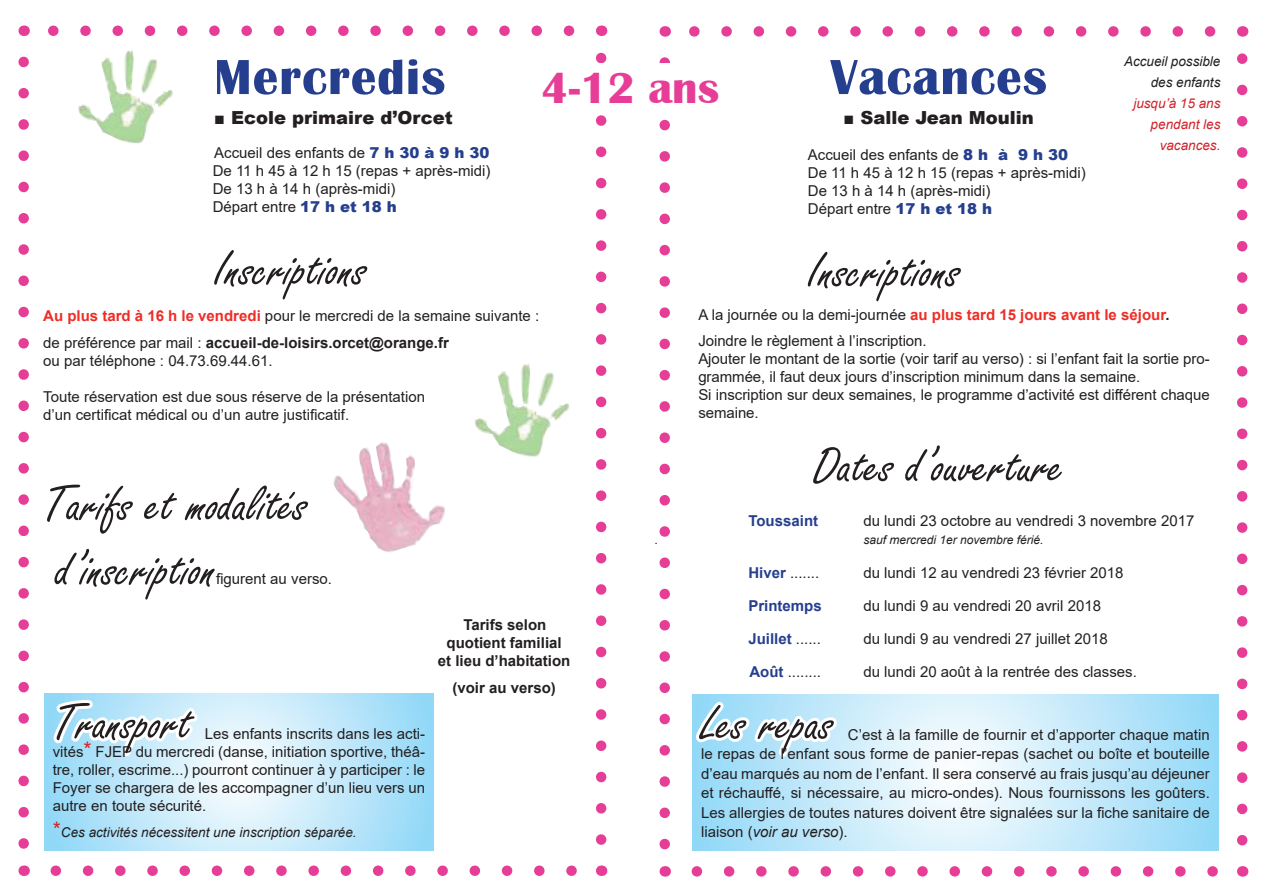
<style>
.page{position:relative;width:1263px;height:893px;background:#fff}
.page>*{position:absolute;margin:0;border:0;box-sizing:border-box;transform-origin:0 0}
.t1{font:54px/64.8px "Freestyle Script";color:#231f20}
.t2{font:700 51px "Britannic";letter-spacing:.02em;color:#253f8e}
.t3{font:700 45px "Britannic";color:#e63e97}
.t4{font:900 18px "Arial";color:#231f20}
.t5{font:15px/18px "Arial";color:#231f20}
.t6{font:700 15px/18px "Arial";color:#231f20;text-align:center}
.t7{font:700 15px "Arial";color:#253f8e}
.t8{font:italic 13.5px/21px "Arial";color:#231f20;text-align:right}
.t9{font:italic 13.5px/21px "Arial";color:#d1232a;text-align:right}
.t10{font:italic 12px "Arial";color:#231f20}
.s1{font-weight:900;color:#253f8e}
.s2{font-weight:700;color:#ee2d27}
.s3{font-weight:700}
.s4{font-weight:700;color:#253f8e}
.s5{font-weight:400;color:#231f20}
.s6{font-size:21px;color:#d1232a}
.s7{font-style:normal;font-size:21px;color:#d1232a}
.s8{font-style:italic}
</style>
<div class="page">
<svg style="left:697px;top:866px;width:521px;height:11px"></svg>
<svg style="left:1237px;top:53px;width:10px;height:787px"></svg>
<svg style="left:689px;top:26px;width:521px;height:11px"></svg>
<svg style="left:18px;top:62px;width:11px;height:787px"></svg>
<svg style="left:56px;top:865px;width:521px;height:11px"></svg>
<svg style="left:48px;top:26px;width:524px;height:10px"></svg>
<img style="left:333px;top:364px;width:237px;height:188px">
<img style="left:78px;top:50px;width:95px;height:93px">
<svg style="left:44px;top:694px;width:390px;height:157px;background:#c2e8fa"></svg>
<svg style="left:50px;top:695px;width:152px;height:64px"></svg>
<svg style="left:1069px;top:694px;width:149px;height:156px;background:#aee1f8"></svg>
<svg style="left:595px;top:52px;width:474px;height:799px"></svg>
<p class="t8" style="left:1124px;top:51px;width:98px">Accueil possible des enfants</p>
<p class="t9" style="left:1133px;top:93px;width:89px">jusqu’à 15 ans pendant les vacances.</p>
<h2 class="t2" style="left:214px;top:48px;width:233px">Mercredis</h2>
<h2 class="t2" style="left:830px;top:48px;width:218px">Vacances</h2>
<p class="t4" style="left:843px;top:105px;width:192px">■ Salle Jean Moulin</p>
<p class="t5" style="left:808px;top:146px;width:279px">Accueil des enfants de <span class="s1">8 h à 9 h 30<br></span>De 11 h 45 à 12 h 15 (repas + après-midi)<br>De 13 h à 14 h (après-midi)<br>Départ entre <span class="s1">17 h et 18 h</span></p>
<h1 class="t1" style="left:808px;top:241px;width:154px">Inscriptions</h1>
<p class="t5" style="left:698px;top:302px;width:473px;line-height:25.5px">A la journée ou la demi-journée <span class="s2">au plus tard 15 jours avant le séjour</span><span class="s3">.<br></span>Joindre le règlement à l’inscription.</p>
<p class="t5" style="left:698px;top:349px;width:513px">Ajouter le montant de la sortie (voir tarif au verso) : si l’enfant fait la sortie pro&shy;grammée, il faut deux jours d’inscription minimum dans la semaine.<br>Si inscription sur deux semaines, le programme d’activité est différent chaque semaine.</p>
<h1 class="t1" style="left:813px;top:436px;width:252px">Dates d’ouverture</h1>
<p class="t7" style="left:748px;top:510px;width:71px">Toussaint</p>
<p class="t5" style="left:863px;top:512px;width:333px">du lundi 23 octobre au vendredi 3 novembre 2017</p>
<h3 class="t3" style="left:541px;top:63px;width:179px">4-12 ans</h3>
<p class="t4" style="left:214px;top:105px;width:240px">■ Ecole primaire d’Orcet</p>
<p class="t5" style="left:213px;top:144px;width:279px">Accueil des enfants de <span class="s1">7 h 30 à 9 h 30<br></span>De 11 h 45 à 12 h 15 (repas + après-midi)<br>De 13 h à 14 h (après-midi)<br>Départ entre <span class="s1">17 h et 18 h</span></p>
<h1 class="t1" style="left:214px;top:239px;width:154px">Inscriptions</h1>
<p class="t5" style="left:43px;top:302px;width:498px;line-height:27px"><span class="s2">Au plus tard à 16 h le vendredi</span> pour le mercredi de la semaine suivante : de préférence par mail : <span class="s3">accueil-de-loisirs.orcet@orange.fr</span></p>
<p class="t5" style="left:43px;top:352px;width:231px">ou par téléphone : 04.73.69.44.61.</p>
<p class="t5" style="left:43px;top:388px;width:383px">Toute réservation est due sous réserve de la présentation d’un certificat médical ou d’un autre justificatif.</p>
<h1 class="t1" style="left:43px;top:474px;width:266px">Tarifs et modalités d’inscription</h1>
<p class="t10" style="left:655px;top:532px;width:5px">.</p>
<p class="t10" style="left:863px;top:532px;width:182px">sauf mercredi 1er novembre férié.</p>
<p class="t5" style="left:748px;top:563px;width:72px"><span class="s4">Hiver</span> .......</p>
<p class="t5" style="left:863px;top:563px;width:262px">du lundi 12 au vendredi 23 février 2018</p>
<p class="t7" style="left:748px;top:595px;width:75px">Printemps</p>
<p class="t5" style="left:863px;top:596px;width:239px">du lundi 9 au vendredi 20 avril 2018</p>
<p class="t7" style="left:748px;top:628px;width:74px">Juillet <span class="s5">......</span></p>
<p class="t5" style="left:863px;top:629px;width:246px">du lundi 9 au vendredi 27 juillet 2018</p>
<p class="t5" style="left:749px;top:662px;width:73px"><span class="s4">Août</span> ........</p>
<p class="t5" style="left:863px;top:662px;width:275px">du lundi 20 août à la rentrée des classes.</p>
<p class="t5" style="left:216px;top:570px;width:117px">figurent au verso.</p>
<p class="t6" style="left:438px;top:616px;width:134px">Tarifs selon quotient familial<br>et lieu d’habitation</p>
<p class="t6" style="left:452px;top:678px;width:105px">(voir au verso)</p>
<h1 class="t1" style="left:53px;top:693px;width:140px">Transport</h1>
<p class="t5" style="left:53px;top:725px;width:374px;text-align:justify;text-indent:152px">Les enfants inscrits dans les acti&shy;vités<span class="s6">*</span> FJEP du mercredi (danse, initiation sportive, théâ&shy;tre, roller, escrime...) pourront continuer à y participer : le Foyer se chargera de les accompagner d’un lieu vers un autre en toute sécurité.</p>
<p class="t8" style="left:53px;top:822px;width:305px"><span class="s7">*</span>Ces activités nécessitent une inscription séparée.</p>
<h1 class="t1" style="left:701px;top:693px;width:134px">Les repas</h1>
<p class="t5" style="left:701px;top:725px;width:510px;line-height:19.5px;text-align:justify;text-indent:147px">C’est à la famille de fournir et d’apporter chaque matin le repas de l’enfant sous forme de panier-repas (sachet ou boîte et bouteille d’eau marqués au nom de l’enfant. Il sera conservé au frais jusqu’au déjeuner et réchauffé, si nécessaire, au micro-ondes). Nous fournissons les goûters.<br>Les allergies de toutes natures doivent être signalées sur la fiche sanitaire de liaison (<span class="s8">voir au verso</span>).</p>
</div>
